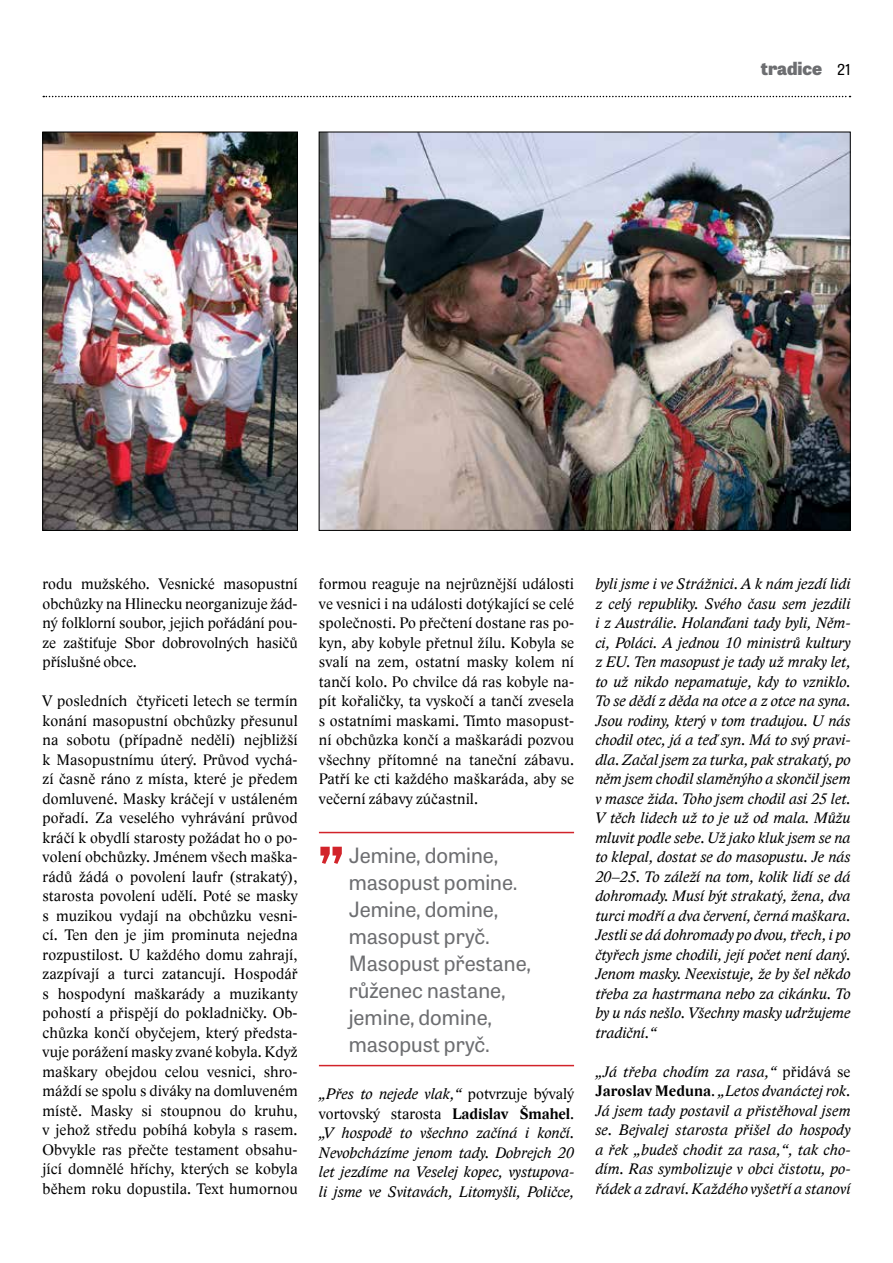
<style>
.page{position:relative;width:893px;height:1263px;background:#fff}
.page>*{position:absolute;margin:0;border:0;box-sizing:border-box;transform-origin:0 0}
.t1{font:800 54px "Tablet Gothic";color:#d2232a}
.t2{font:21px/27px "Tablet Gothic";color:#6d6e71}
.t3{font:800 18px "Tablet Gothic";color:#6d6e71}
.t4{font:15.75px/19.5px "Lido STFCE";letter-spacing:.01em;color:#000;text-align:justify}
.t5{font:italic 15.75px/19.5px "Lido STFCE";color:#000;text-align:justify}
.s1{font-weight:400;font-size:15px;color:#000}
.s2{font-style:normal}
.s3{font-weight:700;font-style:normal}
</style>
<div class="page">
<svg style="left:43px;top:96px;width:807px;height:1px"></svg>
<img style="left:321px;top:134px;width:527px;height:395px">
<hr style="left:319px;top:832px;width:255px;height:1px;background:#d2232a">
<hr style="left:319px;top:1065px;width:255px;height:1px;background:#d2232a">
<img style="left:45px;top:134px;width:251px;height:395px">
<div style="left:43px;top:132px;width:255px;height:399px;border:1px solid #000"></div>
<p class="t3" style="left:761px;top:55px;width:91px">tradice <span class="s1">21</span></p>
<p class="t4" style="left:43px;top:574px;width:257px">rodu mužského. Vesnické masopustní obchůzky na Hlinecku neorganizuje žád&shy;ný folklorní soubor, jejich pořádání pou&shy;ze zaštiťuje Sbor dobrovolných hasičů příslušné obce.</p>
<p class="t4" style="left:43px;top:691px;width:257px">V posledních čtyřiceti letech se termín konání masopustní obchůzky přesunul na sobotu (případně neděli) nejbližší k Masopustnímu úterý. Průvod vychá&shy;zí časně ráno z místa, které je předem domluvené. Masky kráčejí v ustáleném pořadí. Za veselého vyhrávání průvod kráčí k obydlí starosty požádat ho o po&shy;volení obchůzky. Jménem všech maška&shy;rádů žádá o povolení laufr (strakatý), starosta povolení udělí. Poté se masky s muzikou vydají na obchůzku vesni&shy;cí. Ten den je jim prominuta nejedna rozpustilost. U každého domu zahrají, zazpívají a turci zatancují. Hospodář s hospodyní maškarády a muzikanty pohostí a přispějí do pokladničky. Ob&shy;chůzka končí obyčejem, který předsta&shy;vuje porážení masky zvané kobyla. Když maškary obejdou celou vesnici, shro&shy;máždí se spolu s diváky na domluveném místě. Masky si stoupnou do kruhu, v jehož středu pobíhá kobyla s rasem.<br>Obvykle ras přečte testament obsahu&shy;jící domnělé hříchy, kterých se kobyla během roku dopustila. Text humornou</p>
<p class="t4" style="left:319px;top:574px;width:257px">formou reaguje na nejrůznější události ve vesnici i na události dotýkající se celé společnosti. Po přečtení dostane ras po&shy;kyn, aby kobyle přetnul žílu. Kobyla se svalí na zem, ostatní masky kolem ní tančí kolo. Po chvilce dá ras kobyle na&shy;pít kořaličky, ta vyskočí a tančí zvesela s ostatními maskami. Tímto masopust&shy;ní obchůzka končí a maškarádi pozvou všechny přítomné na taneční zábavu.<br>Patří ke cti každého maškaráda, aby se večerní zábavy zúčastnil.</p>
<h1 class="t1" style="left:319px;top:796px;width:26px">„</h1>
<h2 class="t2" style="left:349px;top:841px;width:184px">Jemine, domine, masopust pomine.<br>Jemine, domine, masopust pryč.<br>Masopust přestane, růženec nastane, jemine, domine, masopust pryč.</h2>
<p class="t5" style="left:319px;top:1084px;width:257px">„Přes to nejede vlak,“ <span class="s2">potvrzuje bývalý vortovský starosta</span> <span class="s3">Ladislav Šmahel</span><span class="s2">. </span>„V hospodě to všechno začíná i končí.<br>Nevobcházíme jenom tady. Dobrejch 20 let jezdíme na Veselej kopec, vystupova&shy;li jsme ve Svitavách, Litomyšli, Poličce,</p>
<p class="t5" style="left:595px;top:574px;width:257px">byli jsme i ve Strážnici. A k nám jezdí lidi z celý republiky. Svého času sem jezdili i z Austrálie. Holanďani tady byli, Něm&shy;ci, Poláci. A jednou 10 ministrů kultury z EU. Ten masopust je tady už mraky let, to už nikdo nepamatuje, kdy to vzniklo.<br>To se dědí z děda na otce a z otce na syna.<br>Jsou rodiny, který v tom tradujou. U nás chodil otec, já a teď syn. Má to svý pravi&shy;dla. Začal jsem za turka, pak strakatý, po něm jsem chodil slaměnýho a skončil jsem v masce žida. Toho jsem chodil asi 25 let.<br>V těch lidech už to je už od mala. Můžu mluvit podle sebe. Už jako kluk jsem se na to klepal, dostat se do masopustu. Je nás 20–25. To záleží na tom, kolik lidí se dá dohromady. Musí být strakatý, žena, dva turci modří a dva červení, černá maškara.<br>Jestli se dá dohromady po dvou, třech, i po čtyřech jsme chodili, její počet není daný.<br>Jenom masky. Neexistuje, že by šel někdo třeba za hastrmana nebo za cikánku. To by u nás nešlo. Všechny masky udržujeme tradiční.“</p>
<p class="t5" style="left:595px;top:1062px;width:257px">„Já třeba chodím za rasa,“ <span class="s2">přidává se </span><span class="s3">Jaroslav Meduna</span><span class="s2">.</span> „Letos dvanáctej rok.<br>Já jsem tady postavil a přistěhoval jsem se. Bejvalej starosta přišel do hospody a řek „budeš chodit za rasa,“, tak cho&shy;dím. Ras symbolizuje v obci čistotu, po&shy;řádek a zdraví. Každého vyšetří a stanoví</p>
</div>
